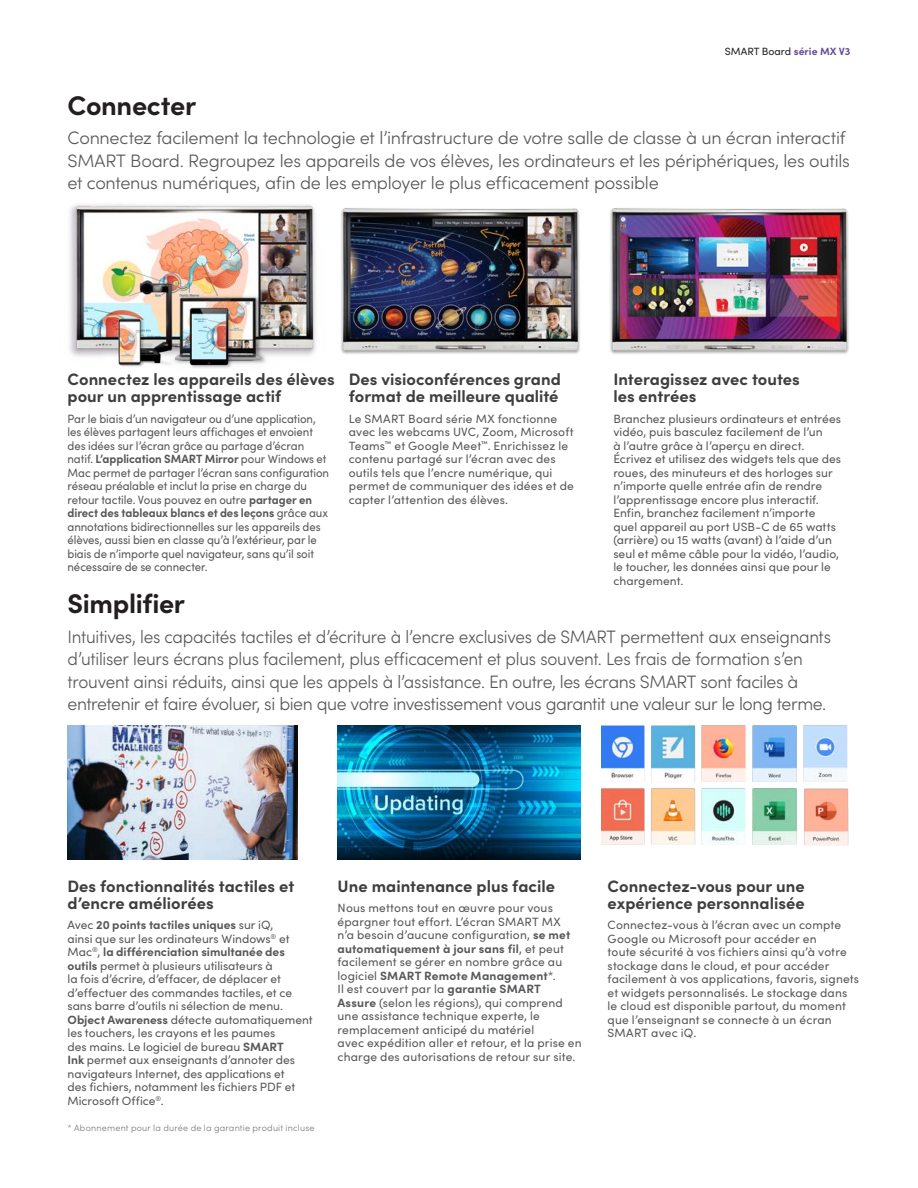
<style>
.page{position:relative;width:918px;height:1188px;background:#fff}
.page>*{position:absolute;margin:0;border:0;box-sizing:border-box;transform-origin:0 0}
.Section_Head{font:700 27px "Sofia Pro";letter-spacing:-.015em;color:#231f20}
.Page_2_Intro_Copy{font:300 18px/22.5px "Sofia Pro";letter-spacing:-.015em;color:#57585a;scale:.95 1}
.Page_2_Intro_Copy-2{font:300 18px/22.5px "Sofia Pro";letter-spacing:-.015em;color:#57585a}
.SMALL_SUBHEAD{font:700 16.5px/17.2px "Sofia Pro";color:#3e3e3f}
.SMALL_BODY{font:12px/13.5px "Sofia Pro";letter-spacing:.005em;color:#57585a}
.SMALL_BODY-2{font:12px/13.5px "Sofia Pro";letter-spacing:.005em;color:#57585a;scale:.95 1}
.t1{font:10.5px "Sofia Pro";color:#231f20}
.mousetype{font:300 9px "Sofia Pro";letter-spacing:.025em;color:#76787b}
.s1{font-weight:700;color:#6a4a9e}
.s2{font-weight:700}
</style>
<div class="page">
<img style="left:68px;top:726px;width:230px;height:133px">
<img style="left:337px;top:726px;width:244px;height:133px">
<img style="left:341px;top:208px;width:239px;height:146px">
<img style="left:610px;top:208px;width:239px;height:146px">
<img style="left:69px;top:204px;width:247px;height:164px">
<img style="left:602px;top:726px;width:247px;height:120px">
<p class="t1" style="left:725px;top:43px;width:127px">SMART Board <span class="s1">série MX V3</span></p>
<p class="Section_Head" style="left:68px;top:85px;width:130px">Connecter</p>
<p class="Page_2_Intro_Copy-2" style="left:68px;top:126px;width:784px">Connectez facilement la technologie et l’infrastructure de votre salle de classe à un écran interactif<br>SMART Board. Regroupez les appareils de vos élèves, les ordinateurs et les périphériques, les outils et contenus numériques, afin de les employer le plus efficacement possible</p>
<p class="SMALL_SUBHEAD" style="left:68px;top:369px;width:269px">Connectez les appareils des élèves pour un apprentissage actif</p>
<p class="SMALL_BODY-2" style="left:68px;top:411px;width:277px">Par le biais d’un navigateur ou d’une application, les élèves partagent leurs affichages et envoient des idées sur l’écran grâce au partage d’écran natif. <span class="s2">L’application SMART Mirror</span> pour Windows et Mac permet de partager l’écran sans configuration réseau préalable et inclut la prise en charge du retour tactile. Vous pouvez en outre <span class="s2">partager en direct des tableaux blancs et des leçons</span> grâce aux annotations bidirectionnelles sur les appareils des élèves, aussi bien en classe qu’à l’extérieur, par le biais de n’importe quel navigateur, sans qu’il soit nécessaire de se connecter.</p>
<p class="SMALL_SUBHEAD" style="left:349px;top:369px;width:213px">Des visioconférences grand format de meilleure qualité</p>
<p class="SMALL_BODY" style="left:349px;top:411px;width:227px">Le SMART Board série MX fonctionne avec les webcams UVC, Zoom, Microsoft Teams<sup>™</sup> et Google Meet<sup>™</sup>. Enrichissez le contenu partagé sur l’écran avec des outils tels que l’encre numérique, qui permet de communiquer des idées et de capter l’attention des élèves.</p>
<p class="SMALL_SUBHEAD" style="left:613px;top:369px;width:188px">Interagissez avec toutes les entrées</p>
<p class="SMALL_BODY" style="left:613px;top:411px;width:229px">Branchez plusieurs ordinateurs et entrées vidéo, puis basculez facilement de l’un<br>à l’autre grâce à l’aperçu en direct.<br>Écrivez et utilisez des widgets tels que des roues, des minuteurs et des horloges sur n’importe quelle entrée afin de rendre l’apprentissage encore plus interactif.<br>Enfin, branchez facilement n’importe quel appareil au port USB-C de 65 watts (arrière) ou 15 watts (avant) à l’aide d’un seul et même câble pour la vidéo, l’audio, le toucher, les données ainsi que pour le chargement.</p>
<p class="Section_Head" style="left:68px;top:583px;width:119px">Simplifier</p>
<p class="Page_2_Intro_Copy" style="left:68px;top:624px;width:805px">Intuitives, les capacités tactiles et d’écriture à l’encre exclusives de SMART permettent aux enseignants d’utiliser leurs écrans plus facilement, plus efficacement et plus souvent. Les frais de formation s’en trouvent ainsi réduits, ainsi que les appels à l’assistance. En outre, les écrans SMART sont faciles à entretenir et faire évoluer, si bien que votre investissement vous garantit une valeur sur le long terme.</p>
<p class="SMALL_SUBHEAD" style="left:68px;top:876px;width:228px">Des fonctionnalités tactiles et d’encre améliorées</p>
<p class="SMALL_BODY" style="left:67px;top:918px;width:247px">Avec <span class="s2">20 points tactiles uniques</span> sur iQ,<br>ainsi que sur les ordinateurs Windows<sup>®</sup> et Mac<sup>®</sup>, <span class="s2">la différenciation simultanée des outils</span> permet à plusieurs utilisateurs à<br>la fois d’écrire, d’effacer, de déplacer et d’effectuer des commandes tactiles, et ce sans barre d’outils ni sélection de menu.<br><span class="s2">Object Awareness</span> détecte automatiquement les touchers, les crayons et les paumes<br>des mains. Le logiciel de bureau <span class="s2">SMART<br>Ink</span> permet aux enseignants d’annoter des navigateurs Internet, des applications et<br>des fichiers, notamment les fichiers PDF et Microsoft Office<sup>®</sup>.</p>
<p class="mousetype" style="left:68px;top:1122px;width:249px">* Abonnement pour la durée de la garantie produit incluse</p>
<p class="SMALL_SUBHEAD" style="left:338px;top:876px;width:219px">Une maintenance plus facile</p>
<p class="SMALL_BODY" style="left:338px;top:901px;width:246px">Nous mettons tout en œuvre pour vous épargner tout effort. L’écran SMART MX<br>n’a besoin d’aucune configuration, <span class="s2">se met automatiquement à jour sans fil</span>, et peut facilement se gérer en nombre grâce au logiciel <span class="s2">SMART Remote Management</span>*.<br>Il est couvert par la <span class="s2">garantie SMART Assure</span> (selon les régions), qui comprend une assistance technique experte, le remplacement anticipé du matériel<br>avec expédition aller et retour, et la prise en charge des autorisations de retour sur site.</p>
<p class="SMALL_SUBHEAD" style="left:608px;top:876px;width:199px">Connectez-vous pour une expérience personnalisée</p>
<p class="SMALL_BODY" style="left:608px;top:918px;width:253px">Connectez-vous à l’écran avec un compte Google ou Microsoft pour accéder en<br>toute sécurité à vos fichiers ainsi qu’à votre stockage dans le cloud, et pour accéder facilement à vos applications, favoris, signets et widgets personnalisés. Le stockage dans le cloud est disponible partout, du moment que l’enseignant se connecte à un écran SMART avec iQ.</p>
</div>
